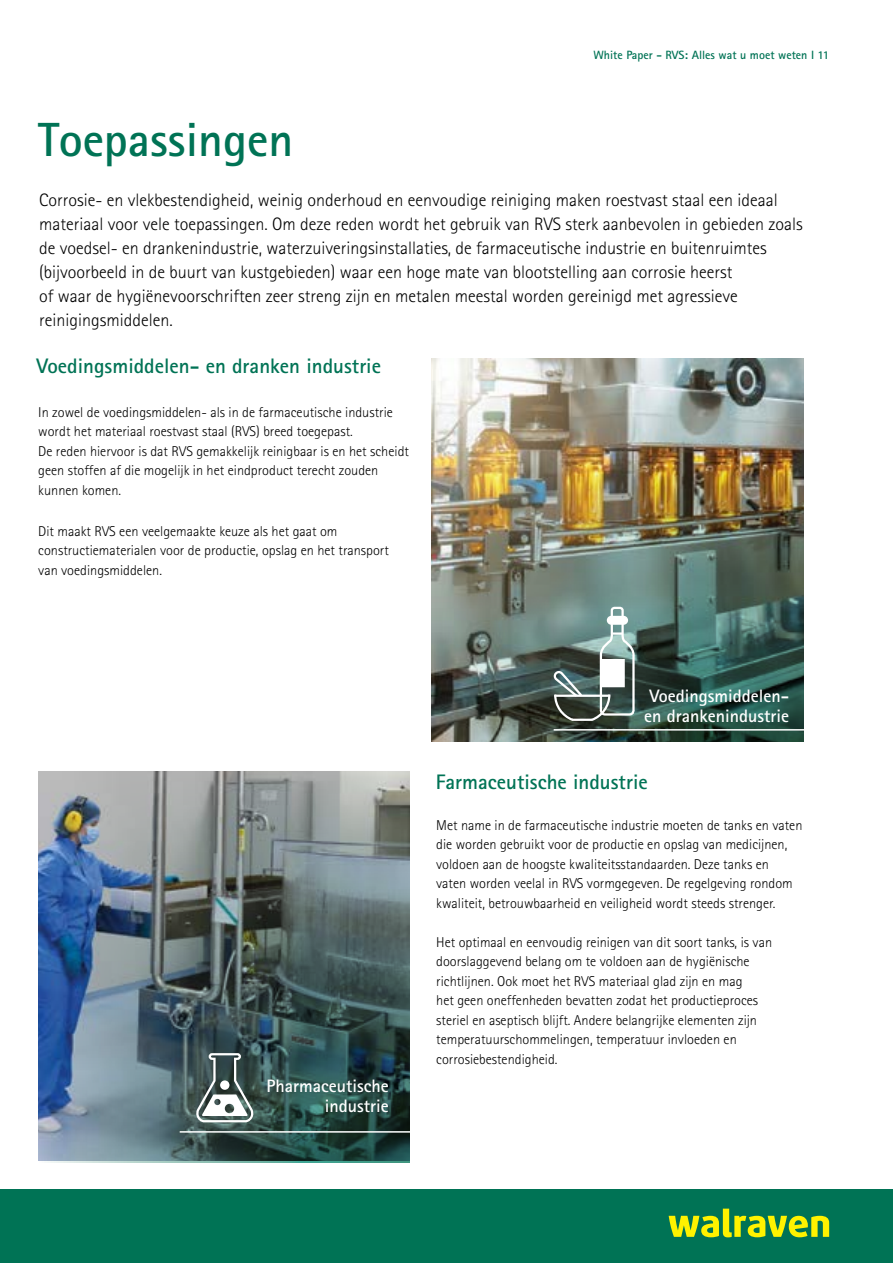
<style>
.page{position:relative;width:893px;height:1263px;background:#fff}
.page>*{position:absolute;margin:0;border:0;box-sizing:border-box;transform-origin:0 0}
.t1{font:700 48px "Rotis Sans Serif Std";color:#007355}
.t2{font:700 21px "Rotis Sans Serif Std";color:#007355}
.t3{font:300 18px/24px "Rotis Sans Serif Std";color:#000}
.t4{font:700 18px/19.5px "Rotis Sans Serif Std";color:#fff}
.t5{font:300 14.25px/19.5px "Rotis Sans Serif Std";color:#000}
.t6{font:700 12px "Rotis Sans Serif Pro Cyr";color:#007355}
</style>
<div class="page">
<div style="left:0;top:1189px;width:893px;height:74px;background:#007355"></div>
<svg style="left:669px;top:1208px;width:160px;height:29px"></svg>
<img style="left:432px;top:358px;width:372px;height:93px">
<img style="left:432px;top:451px;width:372px;height:290px">
<hr style="left:555px;top:695px;width:55px;height:2px;background:#fff">
<hr style="left:572px;top:719px;width:20px;height:2px;background:#fff">
<svg style="left:553px;top:669px;width:30px;height:54px;background:#5e6b66"></svg>
<svg style="left:589px;top:608px;width:47px;height:115px"></svg>
<div style="left:608px;top:616px;width:19px;height:8px;background:#fff;border-radius:4px"></div>
<div style="left:607px;top:616px;width:21px;height:9px;border:2px solid #fff;border-radius:4px"></div>
<hr style="left:554px;top:729px;width:253px;height:2px;background:#fff">
<img style="left:38px;top:771px;width:372px;height:392px">
<svg style="left:196px;top:1052px;width:60px;height:72px"></svg>
<hr style="left:180px;top:1131px;width:231px;height:2px;background:#fff">
<h1 class="t1" style="left:38px;top:109px;width:257px">Toepassingen</h1>
<p class="t6" style="left:593px;top:47px;width:237px">White Paper - RVS: Alles wat u moet weten I 11</p>
<p class="t3" style="left:39px;top:188px;width:765px">Corrosie- en vlekbestendigheid, weinig onderhoud en eenvoudige reiniging maken roestvast staal een ideaal materiaal voor vele toepassingen. Om deze reden wordt het gebruik van RVS sterk aanbevolen in gebieden zoals de voedsel- en drankenindustrie, waterzuiveringsinstallaties, de farmaceutische industrie en buitenruimtes (bijvoorbeeld in de buurt van kustgebieden) waar een hoge mate van blootstelling aan corrosie heerst<br>of waar de hygiënevoorschriften zeer streng zijn en metalen meestal worden gereinigd met agressieve reinigingsmiddelen.</p>
<h2 class="t2" style="left:37px;top:353px;width:346px">Voedingsmiddelen- en dranken industrie</h2>
<p class="t5" style="left:38px;top:402px;width:372px">In zowel de voedingsmiddelen- als in de farmaceutische industrie wordt het materiaal roestvast staal (RVS) breed toegepast.<br>De reden hiervoor is dat RVS gemakkelijk reinigbaar is en het scheidt geen stoffen af die mogelijk in het eindproduct terecht zouden kunnen komen.</p>
<p class="t5" style="left:38px;top:521px;width:352px">Dit maakt RVS een veelgemaakte keuze als het gaat om constructiematerialen voor de productie, opslag en het transport van voedingsmiddelen.</p>
<p class="t4" style="left:266px;top:1076px;width:124px;text-align:right">Pharmaceutische industrie</p>
<p class="t4" style="left:644px;top:686px;width:146px">Voedingsmiddelen&shy;en drankenindustrie</p>
<h2 class="t2" style="left:436px;top:768px;width:213px">Farmaceutische industrie</h2>
<p class="t5" style="left:436px;top:815px;width:368px">Met name in de farmaceutische industrie moeten de tanks en vaten die worden gebruikt voor de productie en opslag van medicijnen, voldoen aan de hoogste kwaliteitsstandaarden. Deze tanks en vaten worden veelal in RVS vormgegeven. De regelgeving rondom kwaliteit, betrouwbaarheid en veiligheid wordt steeds strenger.</p>
<p class="t5" style="left:436px;top:932px;width:337px">Het optimaal en eenvoudig reinigen van dit soort tanks, is van doorslaggevend belang om te voldoen aan de hygiënische richtlijnen. Ook moet het RVS materiaal glad zijn en mag<br>het geen oneffenheden bevatten zodat het productieproces steriel en aseptisch blijft. Andere belangrijke elementen zijn temperatuurschommelingen, temperatuur invloeden en corrosiebestendigheid.</p>
</div>
